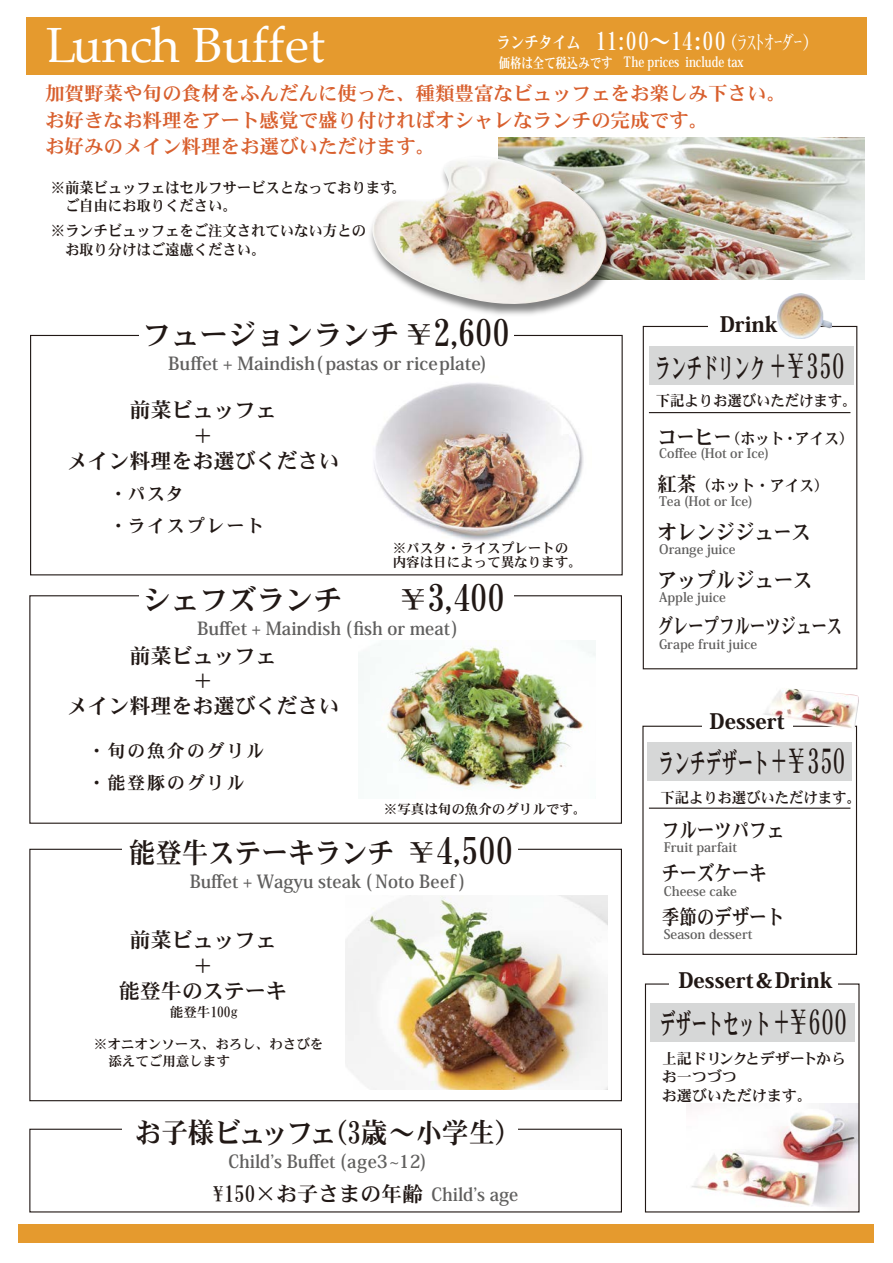
<style>
.page{position:relative;width:893px;height:1263px;background:#fff}
.page>*{position:absolute;margin:0;border:0;box-sizing:border-box;transform-origin:0 0}
.t1{font:49.5px "Book Antiqua";color:#fff}
.t2{font:28.5px "DFHS Mincho W7 WIN RKSJ H";color:#211815;scale:.93 1}
.t3{font:28.5px "DFHS Mincho W7 WIN RKSJ H";color:#211815}
.t4{font:27.6px "DFHS Mincho W7 WIN RKSJ H";letter-spacing:.05em;color:#211815;scale:.55 1}
.t5{font:23.25px "DFHS Mincho W7 WIN RKSJ H";letter-spacing:.04em;color:#fff;scale:.94 1}
.t6{font:21px/25.2px "DFHS Mincho W7 WIN RKSJ H";color:#211815;text-align:center}
.t7{font:800 21px "Koz Min Pr 6 N";color:#211815}
.t8{font:20.55px/43.2px "DFHS Mincho W7 WIN RKSJ H";color:#211815;scale:.85 1}
.t9{font:20.55px "DFHS Mincho W7 WIN RKSJ H";color:#211815;scale:.95 1}
.t10{font:20.55px "DFHS Mincho W7 WIN RKSJ H";color:#211815;scale:.75 1}
.t11{font:19.5px/26.4px "DFHS Mincho W7 WIN RKSJ H";color:#d85f2d}
.t12{font:700 18px "Koz Min Pr 6 N";color:#605f5e}
.t13{font:18px/32.4px "DFHS Mincho W7 WIN RKSJ H";letter-spacing:.1em;color:#211815}
.t14{font:16.35px "DFHS Mincho W7 WIN RKSJ H";color:#fff;scale:.85 1}
.t15{font:15.6px "DFHS Mincho W7 WIN RKSJ H";color:#211815;scale:.95 1}
.t16{font:15px/18.6px "DFHS Mincho W7 WIN RKSJ H";color:#201714;scale:.95 1}
.t17{font:15px "DFHS Mincho W7 WIN RKSJ H";color:#211815;scale:.95 1}
.t18{font:15px/18.3px "DFHS Mincho W7 WIN RKSJ H";color:#211815}
.t19{font:700 14.1px "Koz Min Pr 6 N";color:#fff;scale:.81 1}
.t20{font:13.5px/14.1px "DFHS Mincho W7 WIN RKSJ H";color:#211815}
.t21{font:700 13.05px "Koz Min Pr 6 N";color:#605f5e}
.s1{font-family:"DFHS Mincho W3 WIN RKSJ H";font-size:19.35px}
.s2{font-family:"DFHS Mincho W7 WIN RKSJ H";font-weight:400}
.s3{font-size:34.5px}
.s4{font-size:33.9px}
.s5{font-size:20.55px}
</style>
<div class="page">
<img style="left:498px;top:137px;width:366px;height:143px">
<div style="left:26px;top:17px;width:841px;height:57px;background:#e59a2e"></div>
<div style="left:643px;top:326px;width:214px;height:343px;border:1px solid #211815"></div>
<div style="left:708px;top:311px;width:85px;height:27px;background:#fff"></div>
<img style="left:345px;top:896px;width:263px;height:193px">
<img style="left:374px;top:383px;width:210px;height:158px">
<img style="left:358px;top:644px;width:237px;height:146px">
<div style="left:649px;top:346px;width:204px;height:38px;background:#d6d7d7"></div>
<div style="left:648px;top:742px;width:204px;height:39px;background:#d6d7d7"></div>
<div style="left:642px;top:726px;width:215px;height:229px;border:1px solid #211815"></div>
<img style="left:686px;top:1103px;width:171px;height:107px">
<div style="left:645px;top:983px;width:214px;height:229px;border:1px solid #211815"></div>
<div style="left:669px;top:968px;width:169px;height:27px;background:#fff"></div>
<div style="left:650px;top:1003px;width:204px;height:39px;background:#d6d7d7"></div>
<div style="left:19px;top:1225px;width:855px;height:18px;background:#e59a2e"></div>
<hr style="left:649px;top:412px;width:201px;height:1px;background:#211815">
<hr style="left:649px;top:808px;width:201px;height:1px;background:#211815">
<div style="left:702px;top:710px;width:91px;height:28px;background:#fff"></div>
<img style="left:778px;top:293px;width:53px;height:45px">
<img style="left:763px;top:688px;width:96px;height:43px">
<img style="left:460px;top:140px;width:176px;height:198px">
<img style="left:370px;top:157px;width:240px;height:150px">
<h1 class="t1" style="left:46px;top:10px;width:281px">Lunch Buffet</h1>
<p class="t5" style="left:596px;top:30px;width:241px">11:00～14：00<span class="s1">（ﾗｽﾄｵｰﾀﾞｰ）</span></p>
<p class="t11" style="left:45px;top:80px;width:742px">加賀野菜や旬の食材をふんだんに使った、種類豊富なビュッフェをお楽しみ下さい。お好きなお料理をアート感覚で盛り付ければオシャレなランチの完成です。<br>お好みのメイン料理をお選びいただけます。</p>
<p class="t14" style="left:497px;top:34px;width:100px">ランチタイム</p>
<p class="t19" style="left:499px;top:54px;width:304px"><span class="s2">価格は全て税込みです　</span>The prices include tax</p>
<p class="t16" style="left:51px;top:178px;width:375px">※前菜ビュッフェはセルフサービスとなっております。　ご自由にお取りください。</p>
<p class="t16" style="left:51px;top:221px;width:333px">※ランチビュッフェをご注文されていない方との　お取り分けはご遠慮ください。</p>
<h2 class="t3" style="left:142px;top:320px;width:369px">フュージョンランチ￥<span class="s3">2,600</span></h2>
<p class="t12" style="left:168px;top:353px;width:320px">Buffet + Maindish( pastas or riceplate)</p>
<p class="t6" style="left:66px;top:397px;width:274px">前菜ビュッフェ<br>＋<br>メイン料理をお選びください</p>
<p class="t13" style="left:109px;top:477px;width:156px">・パスタ<br>・ライスプレート</p>
<p class="t20" style="left:393px;top:541px;width:190px">※パスタ・ライスプレートの内容は日によって異なります。</p>
<h2 class="t3" style="left:142px;top:585px;width:364px">シェフズランチ　　￥<span class="s3">3,400</span></h2>
<p class="t12" style="left:197px;top:618px;width:262px">Buffet + Maindish (fish or meat)</p>
<p class="t6" style="left:66px;top:643px;width:274px">前菜ビュッフェ<br>＋<br>メイン料理をお選びください</p>
<p class="t13" style="left:88px;top:734px;width:178px">・旬の魚介のグリル・能登豚のグリル</p>
<p class="t20" style="left:384px;top:801px;width:204px">※写真は旬の魚介のグリルです。</p>
<h2 class="t2" style="left:129px;top:838px;width:414px">能登牛ステーキランチ ￥<span class="s3">4,500</span></h2>
<p class="t12" style="left:190px;top:871px;width:277px">Buffet + Wagyu steak ( Noto Beef )</p>
<p class="t6" style="left:119px;top:927px;width:169px">前菜ビュッフェ＋<br>能登牛のステーキ</p>
<p class="t20" style="left:170px;top:1004px;width:69px">能登牛100g</p>
<p class="t20" style="left:108px;top:1035px;width:216px;line-height:17.1px;text-indent:-15px">※オニオンソース、おろし、わさびを添えてご用意します</p>
<h2 class="t2" style="left:135px;top:1118px;width:417px">お子様ビュッフェ（3歳～小学生）</h2>
<p class="t12" style="left:228px;top:1151px;width:200px">Childʼs Buffet (age3~12)</p>
<p class="t6" style="left:213px;top:1181px;width:211px">\150×お子さまの年齢</p>
<p class="t12" style="left:431px;top:1185px;width:89px">Childʼs age</p>
<p class="t7" style="left:720px;top:313px;width:59px">Drink</p>
<h3 class="t4" style="left:655px;top:354px;width:351px">ランチドリンク<span class="s4">＋￥３５０</span></h3>
<p class="t17" style="left:656px;top:393px;width:213px">下記よりお選びいただけます。</p>
<p class="t15" style="left:657px;top:430px;width:208px"><span class="s5">コーヒー</span>（ホット・アイス）</p>
<p class="t15" style="left:657px;top:478px;width:182px"><span class="s5">紅茶</span>（ホット・アイス）</p>
<p class="t9" style="left:657px;top:522px;width:163px">オレンジジュース</p>
<p class="t9" style="left:657px;top:569px;width:165px">アップルジュース</p>
<p class="t10" style="left:657px;top:616px;width:248px">グレープフルーツジュース</p>
<p class="t21" style="left:659px;top:446px;width:111px">Coffee (Hot or Ice)</p>
<p class="t21" style="left:659px;top:494px;width:95px">Tea (Hot or Ice)</p>
<p class="t21" style="left:659px;top:541px;width:78px">Orange juice</p>
<p class="t21" style="left:659px;top:589px;width:68px">Apple juice</p>
<p class="t21" style="left:659px;top:637px;width:100px">Grape fruit juice</p>
<p class="t7" style="left:709px;top:709px;width:77px">Dessert</p>
<h3 class="t4" style="left:659px;top:749px;width:347px">ランチデザート<span class="s4">＋￥３５０</span></h3>
<p class="t17" style="left:660px;top:790px;width:213px">下記よりお選びいただけます。</p>
<p class="t8" style="left:662px;top:808px;width:145px">フルーツパフェチーズケーキ季節のデザート</p>
<p class="t21" style="left:664px;top:839px;width:75px">Fruit parfait</p>
<p class="t21" style="left:664px;top:883px;width:75px">Cheese cake</p>
<p class="t21" style="left:664px;top:927px;width:90px">Season dessert</p>
<p class="t7" style="left:678px;top:969px;width:156px">Dessert＆Drink</p>
<h3 class="t4" style="left:660px;top:1009px;width:347px">デザートセット<span class="s4">＋￥６００</span></h3>
<p class="t18" style="left:662px;top:1049px;width:186px">上記ドリンクとデザートからお一つづつ<br>お選びいただけます。</p>
</div>
